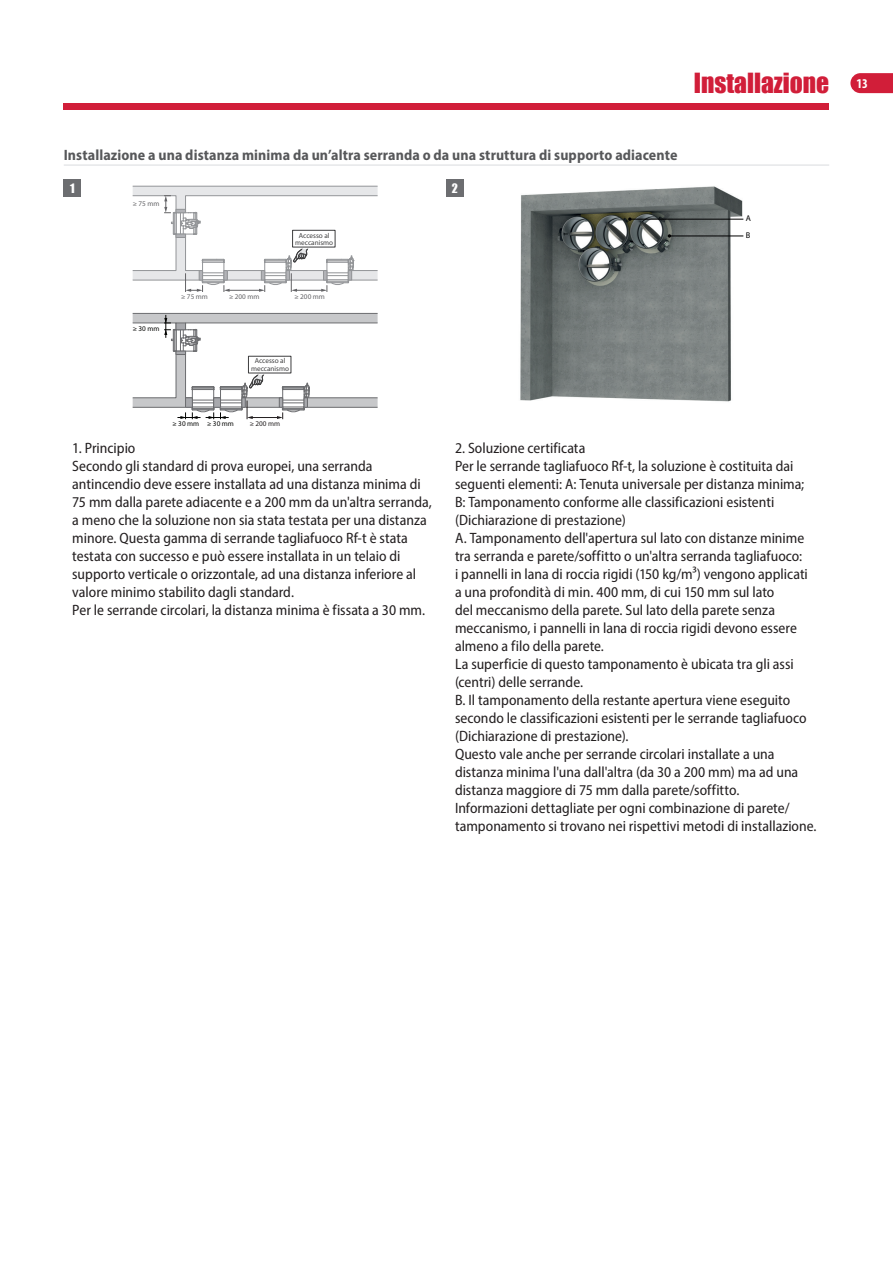
<style>
.page{position:relative;width:893px;height:1263px;background:#fff}
.page>*{position:absolute;margin:0;border:0;box-sizing:border-box;transform-origin:0 0}
.t1{font:25.5px "Impact";color:#d11e39}
.t2{font:semi-condensed 15px/18px "Myriad Pro";color:#231f20}
.t3{font:700 semi-condensed 15px "Myriad Pro";letter-spacing:.005em;color:#57585a}
.t4{font:700 condensed 13.5px "Myriad Pro";color:#fff}
.t5{font:12px "Impact";color:#fff}
.t6{font:8.4px/16.8px "Myriad Pro";color:#000001}
.t7{font:7.2px/7.2px "Myriad Pro";color:#3e3e3f;text-align:center}
.t8{font:7.2px "Myriad Pro";color:#636366}
.t9{font:7.2px "Myriad Pro";color:#040503}
.t10{font:7.2px "Myriad Pro";color:#231f20}
</style>
<div class="page">
<div style="left:64px;top:103px;width:765px;height:6px;background:#d11e39"></div>
<svg style="left:850px;top:73px;width:43px;height:20px"></svg>
<hr style="left:64px;top:164px;width:765px;height:2px;background:#e6e7e9">
<svg style="left:133px;top:186px;width:245px;height:106px"></svg>
<svg style="left:133px;top:313px;width:245px;height:106px"></svg>
<div style="left:248px;top:356px;width:43px;height:17px;background:#fff"></div>
<div style="left:248px;top:356px;width:43px;height:17px;border:1px solid #3e3e3f"></div>
<div style="left:293px;top:230px;width:42px;height:17px;background:#fff"></div>
<div style="left:292px;top:230px;width:43px;height:17px;border:1px solid #3e3e3f"></div>
<img style="left:520px;top:186px;width:224px;height:216px">
<hr style="left:630px;top:219px;width:113px;height:1px;background:#000001">
<hr style="left:669px;top:236px;width:74px;height:1px;background:#000001">
<div style="left:64px;top:179px;width:17px;height:17px;background:#6c6d70"></div>
<div style="left:446px;top:179px;width:17px;height:17px;background:#6c6d70"></div>
<h1 class="t1" style="left:694px;top:63px;width:137px">Installazione</h1>
<p class="t3" style="left:64px;top:145px;width:615px">Installazione a una distanza minima da un’altra serranda o da una struttura di supporto adiacente</p>
<p class="t5" style="left:70px;top:179px;width:6px">1</p>
<p class="t5" style="left:452px;top:179px;width:8px">2</p>
<p class="t8" style="left:133px;top:199px;width:28px">≥ 75 mm</p>
<p class="t9" style="left:133px;top:324px;width:28px">≥ 30 mm</p>
<p class="t8" style="left:181px;top:292px;width:28px">≥ 75 mm</p>
<p class="t8" style="left:229px;top:292px;width:32px">≥ 200 mm</p>
<p class="t7" style="left:295px;top:231px;width:39px">Accesso al meccanismo</p>
<p class="t8" style="left:294px;top:292px;width:32px">≥ 200 mm</p>
<p class="t7" style="left:251px;top:357px;width:39px">Accesso al meccanismo</p>
<p class="t9" style="left:172px;top:419px;width:63px">≥ 30 mm ≥ 30 mm</p>
<p class="t10" style="left:250px;top:419px;width:32px">≥ 200 mm</p>
<p class="t6" style="left:746px;top:210px;width:7px">A<br>B</p>
<p class="t2" style="left:72px;top:438px;width:361px">1. Principio<br>Secondo gli standard di prova europei, una serranda antincendio deve essere installata ad una distanza minima di 75 mm dalla parete adiacente e a 200 mm da un'altra serranda, a meno che la soluzione non sia stata testata per una distanza minore. Questa gamma di serrande tagliafuoco Rf-t è stata testata con successo e può essere installata in un telaio di supporto verticale o orizzontale, ad una distanza inferiore al valore minimo stabilito dagli standard.<br>Per le serrande circolari, la distanza minima è fissata a 30 mm.</p>
<p class="t2" style="left:455px;top:438px;width:363px">2. Soluzione certificata<br>Per le serrande tagliafuoco Rf-t, la soluzione è costituita dai seguenti elementi: A: Tenuta universale per distanza minima; B: Tamponamento conforme alle classificazioni esistenti (Dichiarazione di prestazione)<br>A. Tamponamento dell'apertura sul lato con distanze minime tra serranda e parete/soffitto o un'altra serranda tagliafuoco:<br>i pannelli in lana di roccia rigidi (150 kg/m³) vengono applicati a una profondità di min. 400 mm, di cui 150 mm sul lato<br>del meccanismo della parete. Sul lato della parete senza meccanismo, i pannelli in lana di roccia rigidi devono essere almeno a filo della parete.<br>La superficie di questo tamponamento è ubicata tra gli assi (centri) delle serrande.<br>B. Il tamponamento della restante apertura viene eseguito secondo le classificazioni esistenti per le serrande tagliafuoco (Dichiarazione di prestazione).<br>Questo vale anche per serrande circolari installate a una distanza minima l'una dall'altra (da 30 a 200 mm) ma ad una distanza maggiore di 75 mm dalla parete/soffitto.<br>Informazioni dettagliate per ogni combinazione di parete/ tamponamento si trovano nei rispettivi metodi di installazione.</p>
<p class="t4" style="left:856px;top:75px;width:13px">13</p>
</div>
